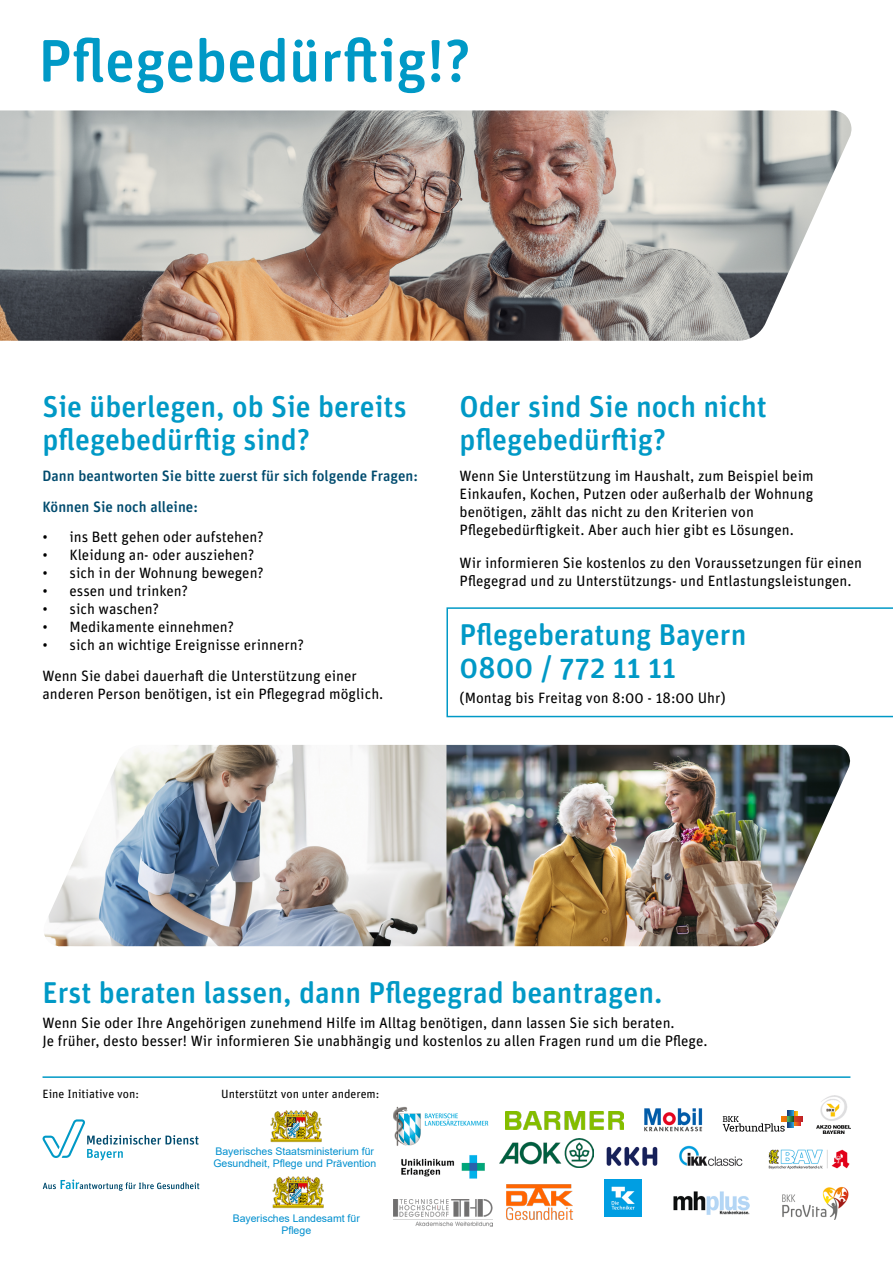
<style>
.page{position:relative;width:893px;height:1263px;background:#fff}
.page>*{position:absolute;margin:0;border:0;box-sizing:border-box;transform-origin:0 0}
.t1{font:500 60px "Unit Rounded OT";color:#0099c6}
.t2{font:500 30px/33px "Unit Rounded OT";color:#0099c6}
.p_Fließtext_Abstandvor{font:15px/18px "Unit Rounded OT";color:#000}
.p_Fließtext{font:15px/18px "Unit Rounded OT";color:#000}
.l_Liste{font:15px "Unit Rounded OT";color:#000}
.t3{font:500 15px "Unit Rounded OT";color:#004b6e}
.l_ListeAbstand{font:15px "Unit Rounded OT";color:#000}
.p_Logostreifen{font:12px "Unit Rounded OT";color:#000}
.t4{font:10.5px/12.6px "Arial";color:#008fce}
</style>
<div class="page">
<hr style="left:43px;top:1076px;width:807px;height:2px;background:#0099c6">
<svg style="left:446px;top:607px;width:447px;height:110px"></svg>
<img style="left:401px;top:1155px;width:84px;height:24px">
<img style="left:393px;top:1200px;width:99px;height:27px">
<svg style="left:43px;top:1179px;width:156px;height:12px"></svg>
<svg style="left:42px;top:1119px;width:157px;height:41px"></svg>
<img style="left:0;top:110px;width:852px;height:231px">
<img style="left:44px;top:745px;width:806px;height:201px">
<img style="left:393px;top:1106px;width:96px;height:40px">
<img style="left:270px;top:1110px;width:52px;height:33px">
<img style="left:272px;top:1176px;width:52px;height:32px">
<img style="left:606px;top:1146px;width:52px;height:20px">
<img style="left:506px;top:1184px;width:67px;height:36px">
<img style="left:500px;top:1139px;width:93px;height:28px">
<img style="left:505px;top:1111px;width:118px;height:18px">
<img style="left:605px;top:1180px;width:36px;height:36px">
<img style="left:644px;top:1109px;width:59px;height:23px">
<img style="left:782px;top:1186px;width:67px;height:33px">
<img style="left:674px;top:1192px;width:75px;height:22px">
<div style="left:782px;top:1116px;width:21px;height:6px;background:#c42724"></div>
<svg style="left:787px;top:1110px;width:6px;height:2px"></svg>
<svg style="left:723px;top:1112px;width:77px;height:19px"></svg>
<img style="left:679px;top:1145px;width:64px;height:21px">
<img style="left:768px;top:1149px;width:82px;height:21px">
<img style="left:817px;top:1095px;width:33px;height:38px">
<h1 class="t1" style="left:38px;top:23px;width:434px">Pflegebedürftig!?</h1>
<h2 class="t2" style="left:43px;top:390px;width:366px">Sie überlegen, ob Sie bereits pflegebedürftig sind?</h2>
<h3 class="t3" style="left:43px;top:466px;width:377px">Dann beantworten Sie bitte zuerst für sich folgende Fragen:</h3>
<h3 class="t3" style="left:43px;top:497px;width:157px">Können Sie noch alleine:</h3>
<p class="l_ListeAbstand" style="left:43px;top:528px;width:223px">• ins Bett gehen oder aufstehen?</p>
<p class="l_Liste" style="left:43px;top:546px;width:213px">• Kleidung an- oder ausziehen?</p>
<p class="l_Liste" style="left:43px;top:564px;width:223px">• sich in der Wohnung bewegen?</p>
<p class="l_Liste" style="left:43px;top:582px;width:147px">• essen und trinken?</p>
<p class="l_Liste" style="left:43px;top:600px;width:118px">• sich waschen?</p>
<p class="l_Liste" style="left:43px;top:618px;width:193px">• Medikamente einnehmen?</p>
<p class="l_Liste" style="left:43px;top:636px;width:263px">• sich an wichtige Ereignisse erinnern?</p>
<p class="p_Fließtext_Abstandvor" style="left:43px;top:667px;width:342px">Wenn Sie dabei dauerhaft die Unterstützung einer anderen Person benötigen, ist ein Pflegegrad möglich.</p>
<h2 class="t2" style="left:460px;top:390px;width:309px">Oder sind Sie noch nicht pflegebedürftig?</h2>
<p class="p_Fließtext_Abstandvor" style="left:460px;top:466px;width:355px">Wenn Sie Unterstützung im Haushalt, zum Beispiel beim Einkaufen, Kochen, Putzen oder außerhalb der Wohnung benötigen, zählt das nicht zu den Kriterien von Pflegebedürftigkeit. Aber auch hier gibt es Lösungen.</p>
<p class="p_Fließtext_Abstandvor" style="left:460px;top:553px;width:404px">Wir informieren Sie kostenlos zu den Voraussetzungen für einen<br>Pflegegrad und zu Unterstützungs- und Entlastungsleistungen.</p>
<h2 class="t2" style="left:460px;top:617px;width:288px">Pflegeberatung Bayern<br>0800 / 772 11 11</h2>
<p class="p_Fließtext" style="left:460px;top:689px;width:268px">(Montag bis Freitag von 8:00 - 18:00 Uhr)</p>
<h2 class="t2" style="left:43px;top:976px;width:621px">Erst beraten lassen, dann Pflegegrad beantragen.</h2>
<p class="p_Fließtext" style="left:43px;top:1014px;width:666px">Wenn Sie oder Ihre Angehörigen zunehmend Hilfe im Alltag benötigen, dann lassen Sie sich beraten.<br>Je früher, desto besser! Wir informieren Sie unabhängig und kostenlos zu allen Fragen rund um die Pflege.</p>
<p class="p_Logostreifen" style="left:43px;top:1086px;width:98px">Eine Initiative von:</p>
<p class="p_Logostreifen" style="left:221px;top:1086px;width:160px">Unterstützt von unter anderem:</p>
<p class="t4" style="left:213px;top:1144px;width:164px">Bayerisches Staatsministerium für<br>Gesundheit, Pflege und Prävention</p>
<p class="t4" style="left:233px;top:1212px;width:129px;text-align:center">Bayerisches Landesamt für<br>Pflege</p>
</div>
